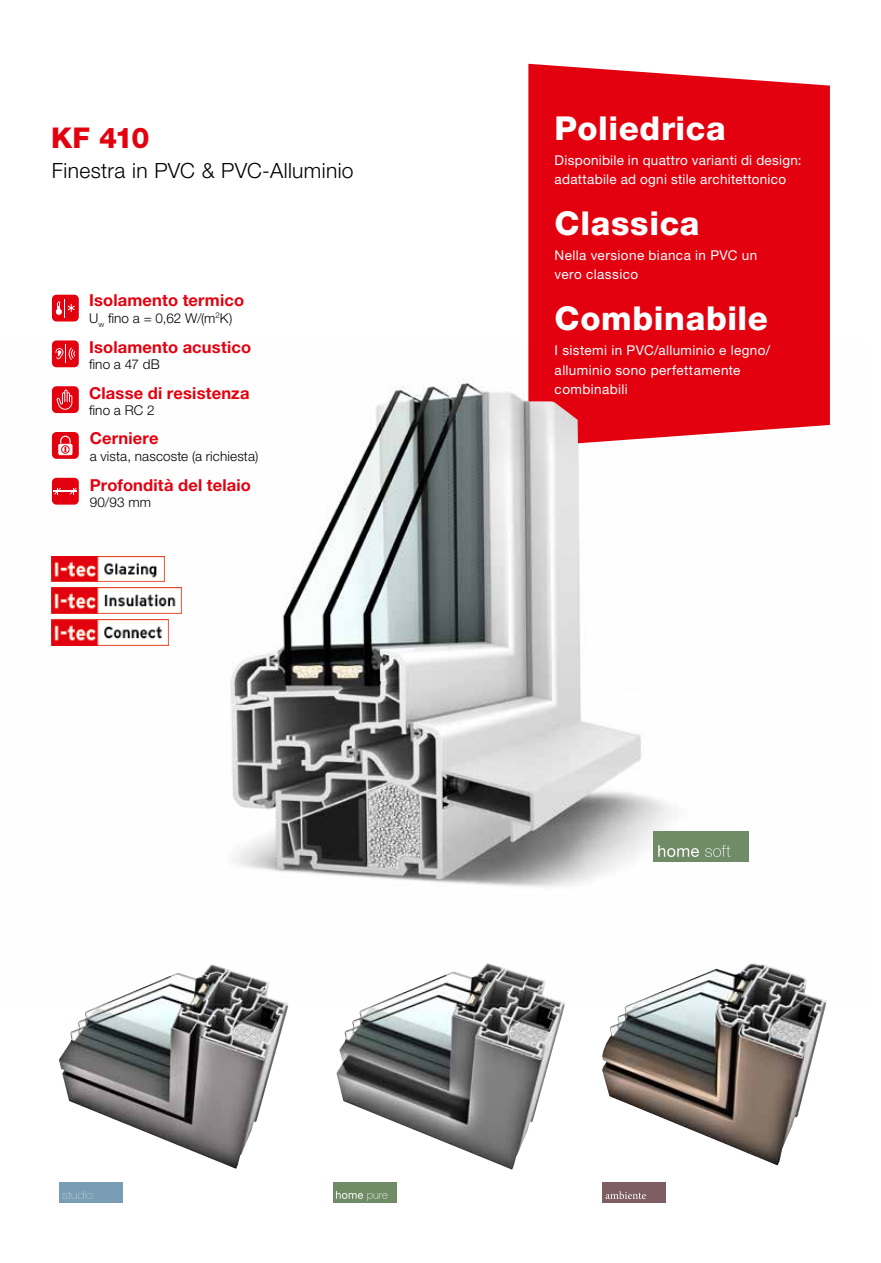
<style>
.page{position:relative;width:881px;height:1263px;background:#fff}
.page>*{position:absolute;margin:0;border:0;box-sizing:border-box;transform-origin:0 0}
.t1{font:800 33px "Helvetica Neue LT Pro";letter-spacing:.02em;color:#fff}
.t2{font:800 28.65px "Helvetica Neue LT Pro";color:#e3000f}
.t3{font:300 21px "Helvetica Neue LT Pro";letter-spacing:.015em;color:#000}
.t4{font:700 16.5px "Helvetica Neue LT Pro";letter-spacing:.01em;color:#e3000f}
.t5{font:13.5px/19.5px "Helvetica Neue LT Pro";letter-spacing:.025em;color:#fff}
.t6{font:300 13.5px "Helvetica Neue LT Pro";letter-spacing:.01em;color:#000}
</style>
<div class="page">
<img style="left:51px;top:342px;width:779px;height:662px">
<svg style="left:528px;top:64px;width:301px;height:383px;background:#e41421"></svg>
<img style="left:59px;top:964px;width:230px;height:205px">
<img style="left:336px;top:962px;width:229px;height:208px">
<img style="left:602px;top:963px;width:224px;height:240px">
<div style="left:602px;top:1182px;width:63px;height:20px;background:#7e5e63"></div>
<svg style="left:605px;top:1191px;width:40px;height:8px"></svg>
<div style="left:59px;top:1182px;width:64px;height:20px;background:#789db4"></div>
<svg style="left:62px;top:1191px;width:30px;height:8px"></svg>
<div style="left:332px;top:1182px;width:64px;height:20px;background:#708c66"></div>
<svg style="left:336px;top:1191px;width:51px;height:10px"></svg>
<div style="left:52px;top:386px;width:27px;height:27px;background:#e3000f;border-radius:5px"></div>
<svg style="left:56px;top:390px;width:16px;height:20px"></svg>
<div style="left:52px;top:432px;width:27px;height:27px;background:#e3000f;border-radius:5px"></div>
<svg style="left:58px;top:436px;width:14px;height:19px"></svg>
<div style="left:61px;top:445px;width:8px;height:8px;border:1px solid #e3000f;border-radius:50%"></div>
<div style="left:52px;top:295px;width:27px;height:26px;background:#e3000f;border-radius:5px"></div>
<svg style="left:56px;top:299px;width:19px;height:18px"></svg>
<div style="left:52px;top:340px;width:27px;height:27px;background:#e3000f;border-radius:5px"></div>
<svg style="left:55px;top:345px;width:20px;height:18px"></svg>
<div style="left:52px;top:478px;width:27px;height:27px;background:#e3000f;border-radius:5px"></div>
<svg style="left:53px;top:488px;width:24px;height:7px"></svg>
<img style="left:52px;top:556px;width:112px;height:26px">
<img style="left:52px;top:588px;width:130px;height:26px">
<img style="left:51px;top:620px;width:117px;height:25px">
<div style="left:653px;top:831px;width:95px;height:31px;background:#708c66"></div>
<svg style="left:658px;top:845px;width:72px;height:12px"></svg>
<h2 class="t2" style="left:51px;top:121px;width:100px">KF 410</h2>
<h1 class="t1" style="left:554px;top:108px;width:172px">Poliedrica</h1>
<p class="t5" style="left:554px;top:150px;width:248px">Disponibile in quattro varianti di design: adattabile ad ogni stile architettonico</p>
<h1 class="t1" style="left:554px;top:204px;width:146px">Classica</h1>
<p class="t5" style="left:554px;top:245px;width:204px">Nella versione bianca in PVC un vero classico</p>
<h1 class="t1" style="left:554px;top:299px;width:215px">Combinabile</h1>
<p class="t5" style="left:554px;top:340px;width:217px">I sistemi in PVC/alluminio e legno/ alluminio sono perfettamente combinabili</p>
<h3 class="t3" style="left:52px;top:157px;width:303px">Finestra in PVC &amp; PVC-Alluminio</h3>
<p class="t4" style="left:89px;top:290px;width:156px">Isolamento termico</p>
<p class="t6" style="left:89px;top:310px;width:145px">U<sub>w</sub> fino a = 0,62 W/(m<sup>2</sup>K)</p>
<p class="t4" style="left:89px;top:336px;width:163px">Isolamento acustico</p>
<p class="t6" style="left:89px;top:356px;width:72px">fino a 47 dB</p>
<p class="t4" style="left:89px;top:383px;width:162px">Classe di resistenza</p>
<p class="t6" style="left:89px;top:402px;width:67px">fino a RC 2</p>
<p class="t4" style="left:90px;top:428px;width:70px">Cerniere</p>
<p class="t6" style="left:90px;top:447px;width:170px">a vista, nascoste (a richiesta)</p>
<p class="t4" style="left:90px;top:474px;width:163px">Profondità del telaio</p>
<p class="t6" style="left:90px;top:494px;width:63px">90/93 mm</p>
</div>
